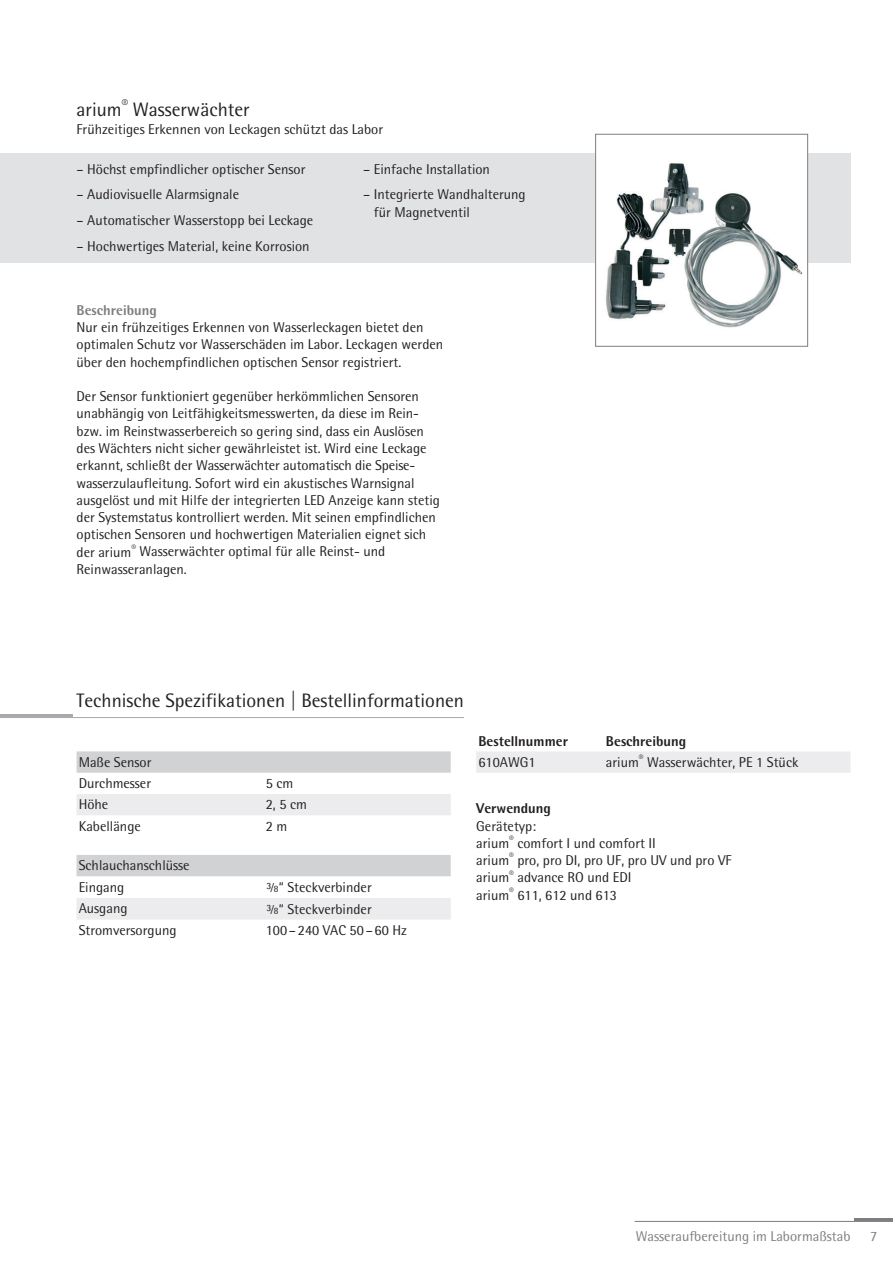
<style>
.page{position:relative;width:893px;height:1263px;background:#fff}
.page>*{position:absolute;margin:0;border:0;box-sizing:border-box;transform-origin:0 0}
.t1{font:19.5px "Sartorius Rotis Sans 2013";color:#231f20}
.t2{font:14.25px/17.2px "Sartorius Rotis Sans 2013";color:#231f20}
.t3{font:800 14.25px "Sartorius Rotis Sans 2013";color:#231f20}
.t4{font:14.25px "Sartorius Rotis Sans 2013";color:#7c7e81}
.t5{font:800 14.25px "Sartorius Rotis Sans 2013";color:#7c7e81}
</style>
<div class="page">
<hr style="left:635px;top:1221px;width:258px;height:1px;background:#7c7e81">
<hr style="left:855px;top:1218px;width:38px;height:3px;background:#7c7e81">
<div style="left:0;top:153px;width:850px;height:110px;background:#e1e2e4"></div>
<img style="left:597px;top:153px;width:209px;height:175px">
<div style="left:595px;top:134px;width:213px;height:213px;border:1px solid #7c7e81"></div>
<hr style="left:0;top:717px;width:464px;height:1px;background:#a8a9ad">
<hr style="left:0;top:714px;width:72px;height:3px;background:#a8a9ad">
<svg style="left:77px;top:751px;width:374px;height:22px;background:#d2d3d5"></svg>
<div style="left:77px;top:794px;width:374px;height:21px;background:#ececee"></div>
<div style="left:77px;top:855px;width:374px;height:21px;background:#d1d2d4"></div>
<div style="left:476px;top:751px;width:374px;height:22px;background:#ececee"></div>
<div style="left:77px;top:898px;width:374px;height:21px;background:#ececee"></div>
<h1 class="t1" style="left:77px;top:97px;width:175px">arium<sup>®</sup> Wasserwächter</h1>
<p class="t2" style="left:77px;top:121px;width:308px">Frühzeitiges Erkennen von Leckagen schützt das Labor</p>
<p class="t2" style="left:77px;top:160px;width:230px">– Höchst empfindlicher optischer Sensor</p>
<p class="t2" style="left:77px;top:186px;width:164px">– Audiovisuelle Alarmsignale</p>
<p class="t2" style="left:77px;top:211px;width:238px">– Automatischer Wasserstopp bei Leckage</p>
<p class="t2" style="left:77px;top:237px;width:235px">– Hochwertiges Material, keine Korrosion</p>
<p class="t2" style="left:363px;top:160px;width:128px">– Einfache Installation</p>
<p class="t2" style="left:374px;top:186px;width:153px;text-indent:-11px">– Integrierte Wandhalterung für Magnetventil</p>
<p class="t5" style="left:77px;top:301px;width:82px">Beschreibung</p>
<p class="t2" style="left:77px;top:319px;width:368px">Nur ein frühzeitiges Erkennen von Wasserleckagen bietet den optimalen Schutz vor Wasserschäden im Labor. Leckagen werden über den hochempfindlichen optischen Sensor registriert.</p>
<p class="t2" style="left:77px;top:388px;width:365px">Der Sensor funktioniert gegenüber herkömmlichen Sensoren unabhängig von Leitfähigkeitsmesswerten, da diese im Rein&shy;bzw. im Reinstwasserbereich so gering sind, dass ein Auslösen des Wächters nicht sicher gewährleistet ist. Wird eine Leckage erkannt, schließt der Wasserwächter automatisch die Speise&shy;wasserzulaufleitung. Sofort wird ein akustisches Warnsignal ausgelöst und mit Hilfe der integrierten LED Anzeige kann stetig der Systemstatus kontrolliert werden. Mit seinen empfindlichen optischen Sensoren und hochwertigen Materialien eignet sich der arium<sup>®</sup> Wasserwächter optimal für alle Reinst- und Reinwasseranlagen.</p>
<h1 class="t1" style="left:77px;top:688px;width:389px">Technische Spezifikationen | Bestellinformationen</h1>
<p class="t2" style="left:79px;top:751px;width:74px;line-height:21.3px">Maße Sensor<br>Durchmesser</p>
<p class="t2" style="left:266px;top:774px;width:29px">5 cm</p>
<p class="t2" style="left:79px;top:796px;width:31px">Höhe</p>
<p class="t2" style="left:266px;top:796px;width:43px">2, 5 cm</p>
<p class="t2" style="left:79px;top:817px;width:64px">Kabellänge</p>
<p class="t2" style="left:266px;top:817px;width:23px">2 m</p>
<p class="t2" style="left:79px;top:855px;width:112px;line-height:21.3px">Schlauchanschlüsse<br>Eingang</p>
<p class="t2" style="left:279px;top:878px;width:94px">“ Steckverbinder</p>
<p class="t2" style="left:79px;top:900px;width:50px">Ausgang</p>
<p class="t2" style="left:279px;top:900px;width:94px">“ Steckverbinder</p>
<p class="t2" style="left:79px;top:921px;width:99px">Stromversorgung</p>
<p class="t2" style="left:266px;top:921px;width:143px">100–240 VAC 50–60 Hz</p>
<p class="t3" style="left:478px;top:732px;width:91px">Bestellnummer</p>
<p class="t3" style="left:606px;top:732px;width:82px">Beschreibung</p>
<p class="t2" style="left:478px;top:753px;width:59px">610AWG1</p>
<p class="t2" style="left:606px;top:753px;width:194px">arium<sup>®</sup> Wasserwächter, PE 1 Stück</p>
<p class="t3" style="left:476px;top:799px;width:76px">Verwendung</p>
<p class="t2" style="left:476px;top:817px;width:257px">Gerätetyp:<br>arium<sup>®</sup> comfort I und comfort II<br>arium<sup>®</sup> pro, pro DI, pro UF, pro UV und pro VF arium<sup>®</sup> advance RO und EDI<br>arium<sup>®</sup> 611, 612 und 613</p>
<p class="t4" style="left:636px;top:1228px;width:216px">Wasseraufbereitung im Labormaßstab</p>
<p class="t4" style="left:870px;top:1228px;width:9px">7</p>
</div>
